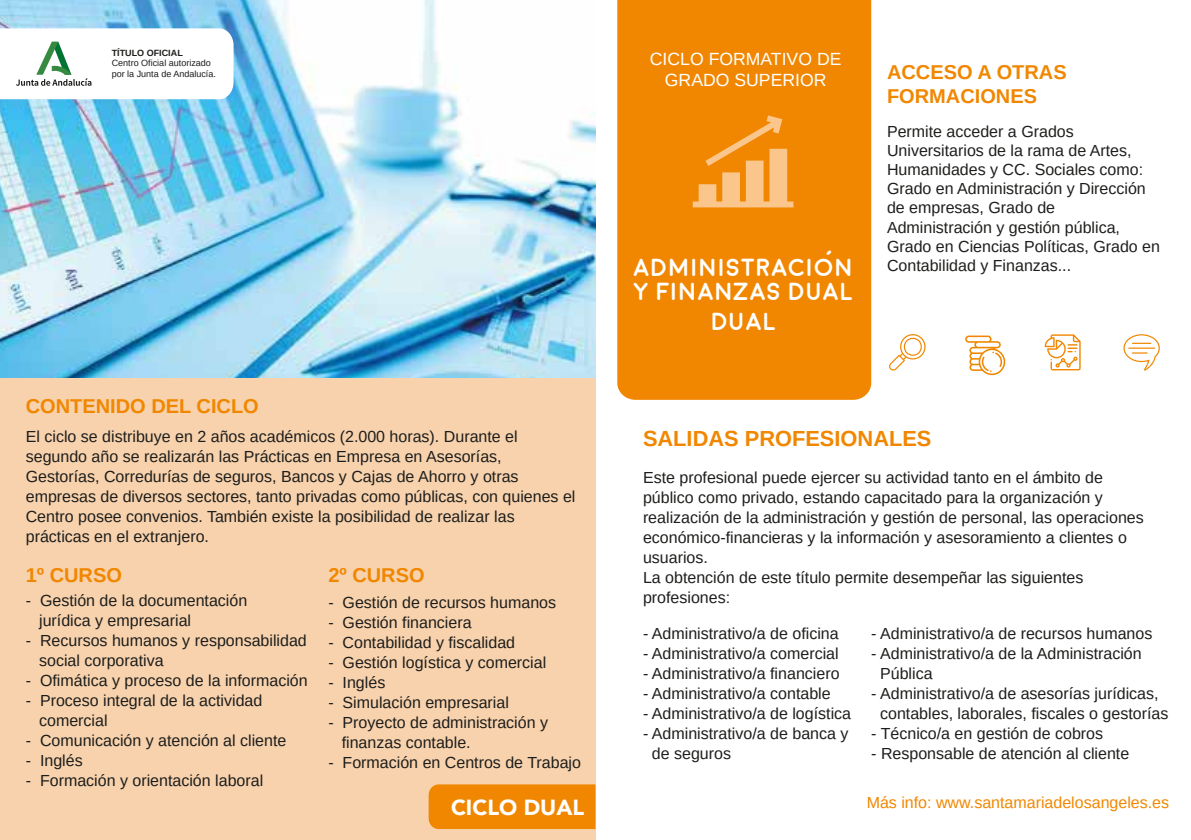
<style>
.page{position:relative;width:1191px;height:840px;background:#fff}
.page>*{position:absolute;margin:0;border:0;box-sizing:border-box;transform-origin:0 0}
.t1{font:700 24.6px/29.6px "Moon";color:#fff;text-align:center}
.t2{font:700 21.8px "Arimo";color:#f18700}
.t3{font:900 21.8px "Avenir";color:#fff}
.t4{font:700 20px/24px "Arimo";color:#f18700}
.t5{font:17.6px/21.2px "Arimo";color:#fff;text-align:center}
.t6{font:16px/20px "Arimo";color:#1d1d1b}
.t7{font:16px "Arimo";color:#f18700}
.t8{font:9px/10.8px "Arimo";color:#1d1d1b}
.t9{font:700 9px "Arimo";color:#1d1d1b}
</style>
<div class="page">
<img style="left:0;top:0;width:595px;height:378px">
<div style="left:0;top:378px;width:595px;height:461px;background:#f7d2ad"></div>
<svg style="left:0;top:28px;width:233px;height:71px"></svg>
<div style="left:428px;top:784px;width:167px;height:44px;background:#f18700"></div>
<svg style="left:889px;top:334px;width:37px;height:37px"></svg>
<svg style="left:1123px;top:334px;width:36px;height:36px"></svg>
<div style="left:617px;top:0;width:254px;height:399px;background:#f18700"></div>
<svg style="left:965px;top:335px;width:40px;height:40px"></svg>
<svg style="left:1044px;top:334px;width:36px;height:36px"></svg>
<svg style="left:692px;top:115px;width:101px;height:92px;background:#f49f36"></svg>
<svg style="left:826px;top:250px;width:5px;height:5px"></svg>
<p class="t9" style="left:112px;top:46px;width:73px">TÍTULO OFICIAL</p>
<p class="t8" style="left:112px;top:58px;width:106px">Centro Oficial autorizado por la Junta de Andalucía.</p>
<p class="t4" style="left:26px;top:394px;width:234px">CONTENIDO DEL CICLO</p>
<p class="t6" style="left:26px;top:426px;width:551px">El ciclo se distribuye en 2 años académicos (2.000 horas). Durante el segundo año se realizarán las Prácticas en Empresa en Asesorías, Gestorías, Corredurías de seguros, Bancos y Cajas de Ahorro y otras empresas de diversos sectores, tanto privadas como públicas, con quienes el Centro posee convenios. También existe la posibilidad de realizar las prácticas en el extranjero.</p>
<p class="t4" style="left:26px;top:563px;width:98px">1º CURSO</p>
<p class="t6" style="left:39px;top:590px;width:210px;text-indent:-13px">- Gestión de la documentación jurídica y empresarial</p>
<p class="t6" style="left:39px;top:630px;width:269px;text-indent:-13px">- Recursos humanos y responsabilidad social corporativa</p>
<p class="t6" style="left:26px;top:670px;width:283px">- Ofimática y proceso de la información</p>
<p class="t6" style="left:39px;top:690px;width:225px;text-indent:-13px">- Proceso integral de la actividad comercial</p>
<p class="t6" style="left:26px;top:730px;width:262px">- Comunicación y atención al cliente</p>
<p class="t6" style="left:26px;top:750px;width:58px">- Inglés</p>
<p class="t6" style="left:26px;top:770px;width:239px">- Formación y orientación laboral</p>
<p class="t4" style="left:328px;top:563px;width:98px">2º CURSO</p>
<p class="t6" style="left:328px;top:592px;width:229px">- Gestión de recursos humanos</p>
<p class="t6" style="left:328px;top:612px;width:145px">- Gestión financiera</p>
<p class="t6" style="left:328px;top:632px;width:188px">- Contabilidad y fiscalidad</p>
<p class="t6" style="left:328px;top:652px;width:219px">- Gestión logística y comercial</p>
<p class="t6" style="left:328px;top:672px;width:58px">- Inglés</p>
<p class="t6" style="left:328px;top:692px;width:182px">- Simulación empresarial</p>
<p class="t6" style="left:342px;top:712px;width:208px;text-indent:-13px">- Proyecto de administración y finanzas contable.</p>
<p class="t6" style="left:328px;top:752px;width:254px">- Formación en Centros de Trabajo</p>
<p class="t5" style="left:650px;top:48px;width:193px">CICLO FORMATIVO DE<br>GRADO SUPERIOR</p>
<h1 class="t1" style="left:633px;top:253px;width:222px">ADMINISTRACION</h1>
<h1 class="t1" style="left:633px;top:278px;width:221px">Y FINANZAS DUAL<br>DUAL</h1>
<p class="t4" style="left:887px;top:60px;width:181px">ACCESO A OTRAS<br>FORMACIONES</p>
<p class="t6" style="left:887px;top:121px;width:275px;line-height:19.2px">Permite acceder a Grados<br>Universitarios de la rama de Artes,<br>Humanidades y CC. Sociales como:<br>Grado en Administración y Dirección de empresas, Grado de<br>Administración y gestión pública,<br>Grado en Ciencias Políticas, Grado en<br>Contabilidad y Finanzas...</p>
<h2 class="t2" style="left:643px;top:423px;width:290px">SALIDAS PROFESIONALES</h2>
<p class="t6" style="left:643px;top:467px;width:502px">Este profesional puede ejercer su actividad tanto en el ámbito de público como privado, estando capacitado para la organización y realización de la administración y gestión de personal, las operaciones económico-financieras y la información y asesoramiento a clientes o usuarios.<br>La obtención de este título permite desempeñar las siguientes profesiones:</p>
<p class="t6" style="left:643px;top:623px;width:197px">- Administrativo/a de oficina</p>
<p class="t6" style="left:643px;top:643px;width:197px">- Administrativo/a comercial</p>
<p class="t6" style="left:643px;top:663px;width:198px">- Administrativo/a financiero</p>
<p class="t6" style="left:643px;top:683px;width:189px">- Administrativo/a contable</p>
<p class="t6" style="left:643px;top:703px;width:210px">- Administrativo/a de logística</p>
<p class="t6" style="left:652px;top:723px;width:198px;text-indent:-9px">- Administrativo/a de banca y de seguros</p>
<p class="t6" style="left:871px;top:623px;width:282px">- Administrativo/a de recursos humanos</p>
<p class="t6" style="left:880px;top:643px;width:263px;text-indent:-9px">- Administrativo/a de la Administración<br>Pública</p>
<p class="t6" style="left:880px;top:683px;width:290px;text-indent:-9px">- Administrativo/a de asesorías jurídicas, contables, laborales, fiscales o gestorías</p>
<p class="t6" style="left:871px;top:723px;width:233px">- Técnico/a en gestión de cobros</p>
<p class="t6" style="left:871px;top:743px;width:259px">- Responsable de atención al cliente</p>
<h2 class="t3" style="left:451px;top:788px;width:135px">CICLO DUAL</h2>
<p class="t7" style="left:866px;top:792px;width:304px">Más info: www.santamariadelosangeles.es</p>
</div>
